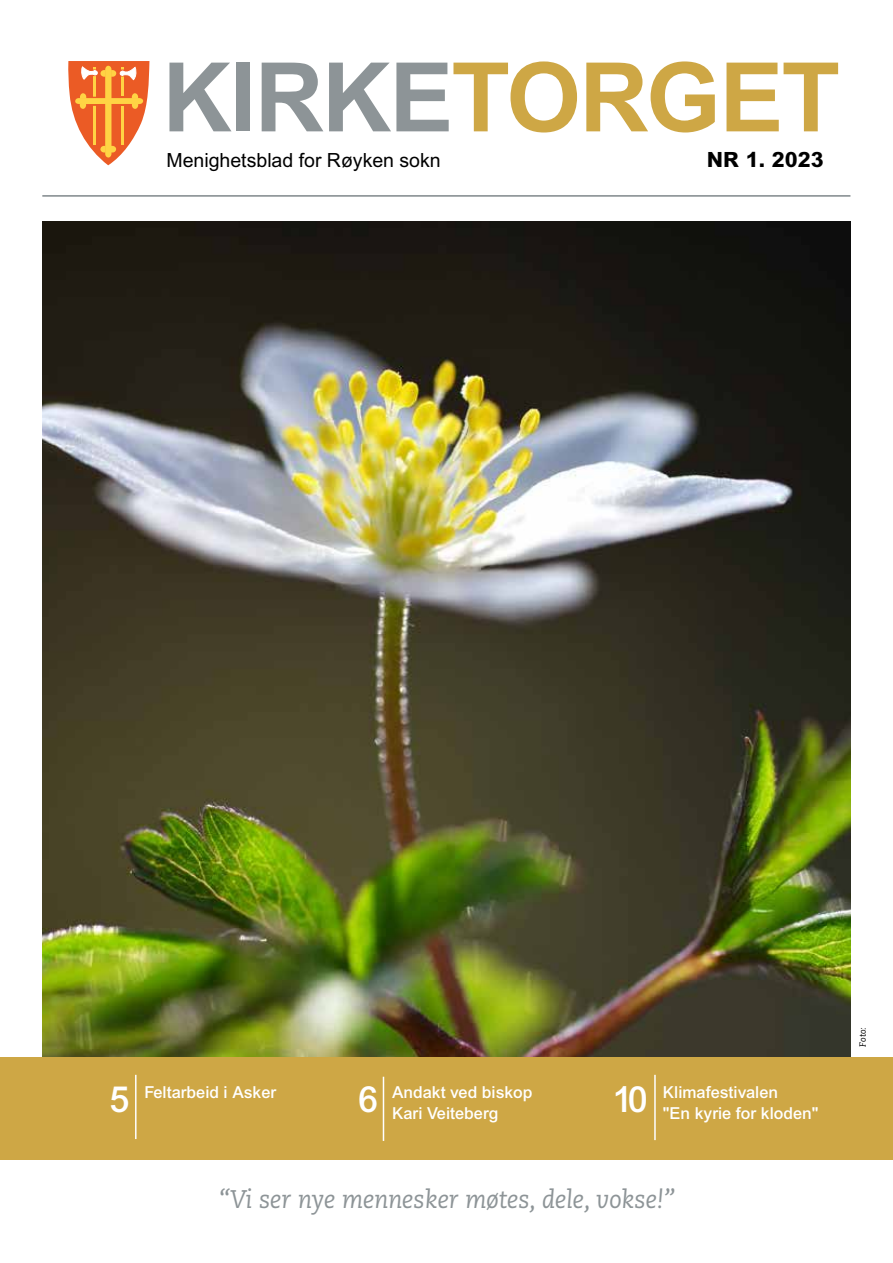
<style>
.page{position:relative;width:893px;height:1263px;background:#fff}
.page>*{position:absolute;margin:0;border:0;box-sizing:border-box;transform-origin:0 0}
.t1{font:700 96px "Arial MT Std";letter-spacing:-.02em;color:#cea745}
.t2{font:500 36px "Arial MT Std";color:#fff}
.t3{font:italic 25.5px "Caecilia LT Pro 56";color:#8d9497;scale:.95 1}
.t4{font:800 21px "Arial MT Std";letter-spacing:.005em;color:#000}
.t5{font:19.5px "Arial MT Std";color:#000}
.t6{font:500 16.5px/21px "Arial MT Std";color:#fff}
.t7{font:italic 9px "Caecilia LT Pro 56";color:#000}
.s1{color:#8d9497}
.s2{font-size:36px}
</style>
<div class="page">
<img style="left:43px;top:222px;width:807px;height:835px">
<hr style="left:42px;top:195px;width:808px;height:2px;background:#8d9497">
<div style="left:0;top:1057px;width:893px;height:102px;background:#cea745"></div>
<hr style="left:383px;top:1077px;width:1px;height:64px;background:#fff">
<hr style="left:135px;top:1075px;width:2px;height:64px;background:#fff">
<hr style="left:654px;top:1075px;width:2px;height:65px;background:#fff">
<svg style="left:124px;top:987px;width:7px;height:4px"></svg>
<svg style="left:68px;top:61px;width:81px;height:104px"></svg>
<h1 class="t1" style="left:162px;top:41px;width:679px"><span class="s1">KIRKE</span>TORGET</h1>
<p class="t5" style="left:167px;top:149px;width:276px">Menighetsblad for Røyken sokn</p>
<p class="t4" style="left:707px;top:147px;width:118px">NR 1. 2023</p>
<h2 class="t2" style="left:109px;top:1078px;width:21px">5</h2>
<p class="t6" style="left:663px;top:1081px;width:157px;text-indent:-51px"><span class="s2">10</span> Klimafestivalen<br>"En kyrie for kloden"</p>
<p class="t6" style="left:358px;top:1081px;width:176px;text-indent:34px">Andakt ved biskop<br><sup>6</sup> Kari Veiteberg</p>
<p class="t6" style="left:144px;top:1081px;width:133px">Feltarbeid i Asker</p>
<h3 class="t3" style="left:219px;top:1183px;width:481px">“Vi ser nye mennesker møtes, dele, vokse!”</h3>
<p class="t7" style="left:857px;top:1046px;width:21px;rotate:-90deg">Foto:</p>
</div>
